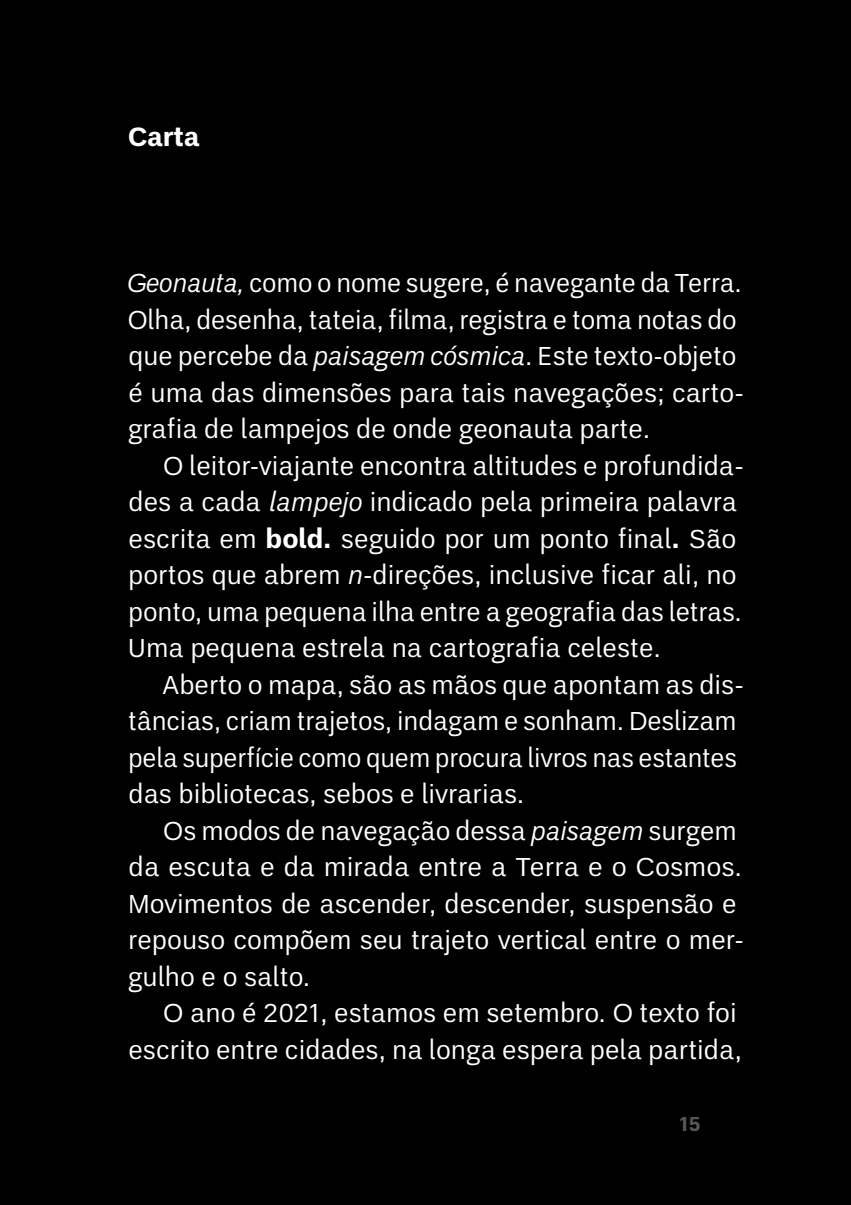
<style>
.page{position:relative;width:851px;height:1205px;background:#fff}
.page>*{position:absolute;margin:0;border:0;box-sizing:border-box;transform-origin:0 0}
.p2{font:26.25px/36.5px "Un B Pro";color:#fff}
.p1{font:700 26.25px "Un B Pro";color:#fff}
.t1{font:700 20px "Un B Pro";color:#575756}
.s1{font-style:italic}
.s2{font-weight:700}
</style>
<div class="page">
<div style="left:0;top:0;width:850px;height:1205px;background:#000"></div>
<p class="p1" style="left:128px;top:122px;width:73px">Carta</p>
<p class="p2" style="left:127px;top:265px;width:618px"><span class="s1">Geonauta,</span> como o nome sugere, é navegante da Terra.<br>Olha, desenha, tateia, filma, registra e toma notas do que percebe da <span class="s1">paisagem cósmica</span>. Este texto-objeto é uma das dimensões para tais navegações; carto&shy;grafia de lampejos de onde geonauta parte.</p>
<p class="p2" style="left:128px;top:447px;width:617px;text-indent:35px">O leitor-viajante encontra altitudes e profundida&shy;des a cada <span class="s1">lampejo</span> indicado pela primeira palavra escrita em <span class="s2">bold.</span> seguido por um ponto final<span class="s2">.</span> São portos que abrem <span class="s1">n</span>-direções, inclusive ficar ali, no ponto, uma pequena ilha entre a geografia das letras.<br>Uma pequena estrela na cartografia celeste.</p>
<p class="p2" style="left:128px;top:666px;width:617px;text-indent:34px">Aberto o mapa, são as mãos que apontam as dis&shy;tâncias, criam trajetos, indagam e sonham. Deslizam pela superfície como quem procura livros nas estantes das bibliotecas, sebos e livrarias.</p>
<p class="p2" style="left:128px;top:812px;width:617px;text-indent:35px">Os modos de navegação dessa <span class="s1">paisagem</span> surgem da escuta e da mirada entre a Terra e o Cosmos.<br>Movimentos de ascender, descender, suspensão e repouso compõem seu trajeto vertical entre o mer&shy;gulho e o salto.</p>
<p class="p2" style="left:128px;top:995px;width:615px;text-align:right">O ano é 2021, estamos em setembro. O texto foi escrito entre cidades, na longa espera pela partida,</p>
<p class="t1" style="left:679px;top:1112px;width:23px">15</p>
</div>
